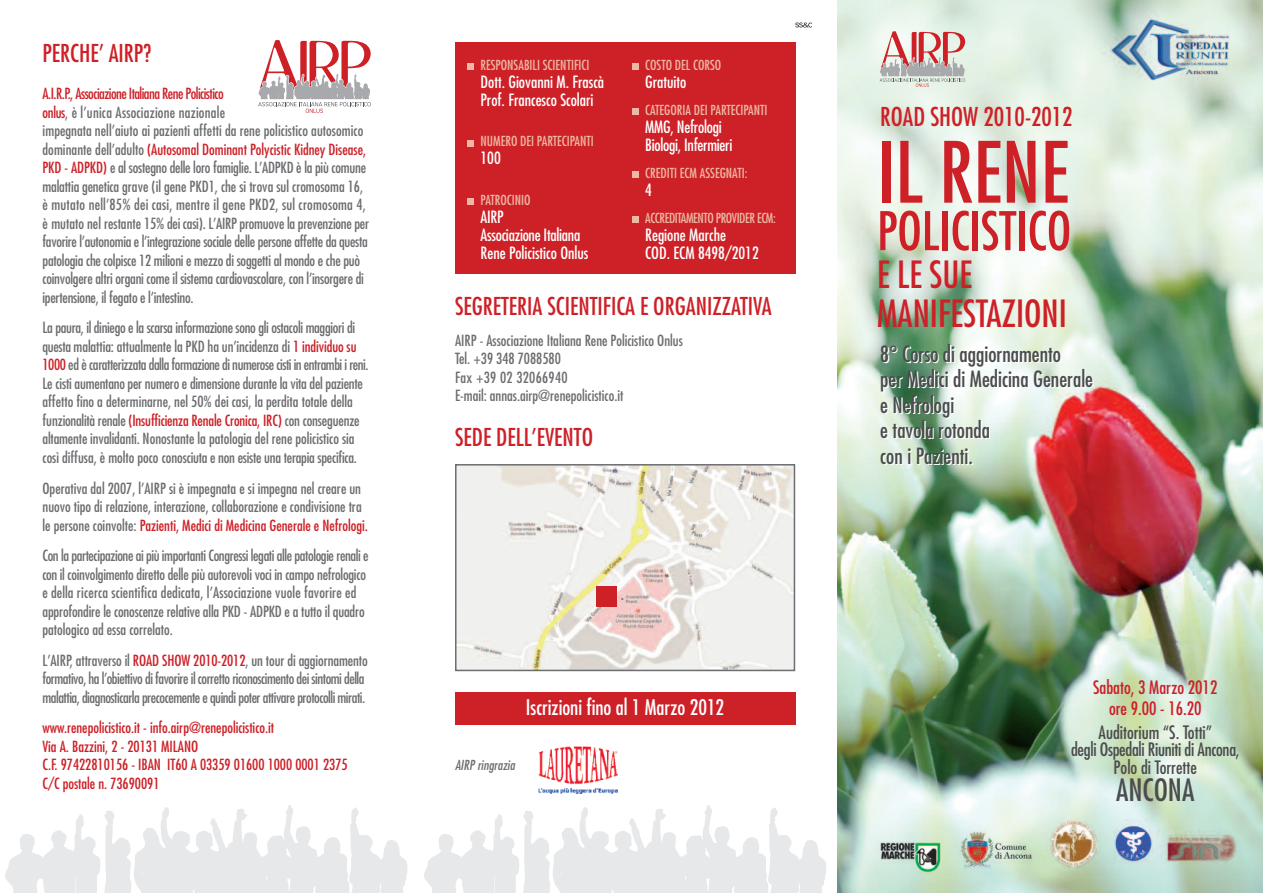
<style>
.page{position:relative;width:1263px;height:893px;background:#fff}
.page>*{position:absolute;margin:0;border:0;box-sizing:border-box;transform-origin:0 0}
.t1{font:condensed 82.05px "Futura LT";color:#cd2027}
.t2{font:condensed 51.75px "Futura LT";color:#cd2027}
.t3{font:condensed 36.45px/38.2px "Futura LT";color:#cd2027}
.t4{font:condensed 30px "Futura LT";color:#4b4c4d}
.t5{font:condensed 25.35px "Futura LT";color:#cd2027}
.t6{font:condensed 24px "Futura LT";color:#cd2027}
.t7{font:condensed 21.75px/25.5px "Futura LT";color:#4b4c4d}
.t8{font:condensed 21px "Futura LT";color:#fff}
.t9{font:condensed 18px/17.2px "Futura LT";letter-spacing:-.015em;color:#4b4c4d;text-align:center}
.t10{font:condensed 18px/21px "Futura LT";color:#cd2027;text-align:center}
.t11{font:condensed 16.5px/18px "Futura LT";color:#fff}
.t12{font:condensed 15px/18.6px "Futura LT";letter-spacing:-.01em;color:#6c6d70}
.t13{font:condensed 15px/18.6px "Futura LT";letter-spacing:-.03em;color:#6c6d70}
.t14{font:condensed 15px/18.5px "Futura LT";color:#cd2027}
.t15{font:condensed 13.5px "Futura LT";color:#eeb8a4}
.t16{font:condensed 13.5px "Futura LT";letter-spacing:-.03em;color:#eeb8a4}
.t17{font:italic condensed 13.5px "Futura LT";color:#6c6d70}
.s1{color:#cd2027}
</style>
<div class="page">
<svg style="left:795px;top:23px;width:17px;height:5px"></svg>
<svg style="left:5px;top:805px;width:402px;height:88px"></svg>
<svg style="left:424px;top:805px;width:402px;height:88px"></svg>
<img style="left:838px;top:0;width:425px;height:893px">
<svg style="left:880px;top:31px;width:85px;height:56px;background:#d3b6b3"></svg>
<img style="left:539px;top:747px;width:78px;height:47px">
<svg style="left:258px;top:40px;width:113px;height:73px"></svg>
<div style="left:455px;top:43px;width:340px;height:231px;background:#cd2027"></div>
<div style="left:468px;top:63px;width:6px;height:7px;background:#eeb8a4"></div>
<div style="left:468px;top:198px;width:6px;height:7px;background:#eeb8a4"></div>
<div style="left:632px;top:63px;width:7px;height:7px;background:#eeb8a4"></div>
<div style="left:632px;top:171px;width:7px;height:7px;background:#eeb8a4"></div>
<div style="left:632px;top:108px;width:7px;height:7px;background:#eeb8a4"></div>
<svg style="left:468px;top:140px;width:6px;height:6px"></svg>
<div style="left:632px;top:216px;width:7px;height:7px;background:#eeb8a4"></div>
<img style="left:458px;top:467px;width:334px;height:201px">
<div style="left:455px;top:464px;width:340px;height:207px;border:2px solid #6c6d70"></div>
<div style="left:596px;top:587px;width:21px;height:20px;background:#cd2027"></div>
<div style="left:455px;top:692px;width:340px;height:33px;background:#cd2027"></div>
<h3 class="t6" style="left:43px;top:43px;width:110px">PERCHE’ AIRP?</h3>
<p class="t12" style="left:43px;top:85px;width:328px"><span class="s1">A.I.R.P., Associazione Italiana Rene Policistico<br>onlus</span>, è l’unica Associazione nazionale<br>impegnata nell’aiuto ai pazienti affetti da rene policistico autosomico dominante dell’adulto <span class="s1">(Autosomal Dominant Polycistic Kidney Disease, PKD - ADPKD)</span> e al sostegno delle loro famiglie. L’ADPKD è la più comune malattia genetica grave (il gene PKD1, che si trova sul cromosoma 16, è mutato nell’85% dei casi, mentre il gene PKD2, sul cromosoma 4, è mutato nel restante 15% dei casi). L’AIRP promuove la prevenzione per favorire l’autonomia e l’integrazione sociale delle persone affette da questa patologia che colpisce 12 milioni e mezzo di soggetti al mondo e che può coinvolgere altri organi come il sistema cardiovascolare, con l’insorgere di ipertensione, il fegato e l’intestino.</p>
<p class="t12" style="left:43px;top:319px;width:327px">La paura, il diniego e la scarsa informazione sono gli ostacoli maggiori di questa malattia: attualmente la PKD ha un’incidenza di <span class="s1">1 individuo su 1000</span> ed è caratterizzata dalla formazione di numerose cisti in entrambi i reni.<br>Le cisti aumentano per numero e dimensione durante la vita del paziente affetto fino a determinarne, nel 50% dei casi, la perdita totale della funzionalità renale <span class="s1">(Insufficienza Renale Cronica, IRC)</span> con conseguenze altamente invalidanti. Nonostante la patologia del rene policistico sia così diffusa, è molto poco conosciuta e non esiste una terapia specifica.</p>
<p class="t12" style="left:43px;top:480px;width:327px">Operativa dal 2007, l’AIRP si è impegnata e si impegna nel creare un nuovo tipo di relazione, interazione, collaborazione e condivisione tra le persone coinvolte: <span class="s1">Pazienti, Medici di Medicina Generale e Nefrologi.</span></p>
<p class="t12" style="left:43px;top:547px;width:328px">Con la partecipazione ai più importanti Congressi legati alle patologie renali e con il coinvolgimento diretto delle più autorevoli voci in campo nefrologico e della ricerca scientifica dedicata, l’Associazione vuole favorire ed approfondire le conoscenze relative alla PKD - ADPKD e a tutto il quadro patologico ad essa correlato.</p>
<p class="t13" style="left:43px;top:652px;width:327px">L’AIRP, attraverso il <span class="s1">ROAD SHOW 2010-2012</span>, un tour di aggiornamento formativo, ha l’obiettivo di favorire il corretto riconoscimento dei sintomi della malattia, diagnosticarla precocemente e quindi poter attivare protocolli mirati.</p>
<p class="t14" style="left:43px;top:719px;width:307px">www.renepolicistico.it - info.airp@renepolicistico.it<br>Via A. Bazzini, 2 - 20131 MILANO<br>C.F. 97422810156 - IBAN IT60 A 03359 01600 1000 0001 2375<br>C/C postale n. 73690091</p>
<p class="t15" style="left:480px;top:58px;width:111px">RESPONSABILI SCIENTIFICI</p>
<p class="t11" style="left:480px;top:74px;width:125px">Dott. Giovanni M. Frascà<br>Prof. Francesco Scolari</p>
<p class="t15" style="left:480px;top:135px;width:115px">NUMERO DEI PARTECIPANTI</p>
<p class="t11" style="left:480px;top:150px;width:22px">100</p>
<p class="t15" style="left:480px;top:193px;width:52px">PATROCINIO</p>
<p class="t11" style="left:480px;top:209px;width:109px">AIRP<br>Associazione Italiana<br>Rene Policistico Onlus</p>
<p class="t15" style="left:645px;top:58px;width:78px">COSTO DEL CORSO</p>
<p class="t11" style="left:645px;top:74px;width:43px">Gratuito</p>
<p class="t15" style="left:645px;top:103px;width:124px">CATEGORIA DEI PARTECIPANTI</p>
<p class="t11" style="left:645px;top:119px;width:89px">MMG, Nefrologi<br>Biologi, Infermieri</p>
<p class="t15" style="left:645px;top:166px;width:104px">CREDITI ECM ASSEGNATI:</p>
<p class="t11" style="left:645px;top:182px;width:8px">4</p>
<p class="t16" style="left:645px;top:211px;width:132px">ACCREDITAMENTO PROVIDER ECM:</p>
<p class="t11" style="left:645px;top:227px;width:115px">Regione Marche<br>COD. ECM 8498/2012</p>
<h3 class="t6" style="left:455px;top:295px;width:318px">SEGRETERIA SCIENTIFICA E ORGANIZZATIVA</h3>
<p class="t12" style="left:455px;top:332px;width:229px">AIRP - Associazione Italiana Rene Policistico Onlus Tel. +39 348 7088580<br>Fax +39 02 32066940<br>E-mail: annas.airp@renepolicistico.it</p>
<h3 class="t6" style="left:455px;top:426px;width:140px">SEDE DELL’EVENTO</h3>
<h3 class="t8" style="left:526px;top:698px;width:200px">Iscrizioni fino al 1 Marzo 2012</h3>
<p class="t17" style="left:455px;top:759px;width:61px">AIRP ringrazia</p>
<h3 class="t5" style="left:880px;top:105px;width:194px">ROAD SHOW 2010-2012</h3>
<h1 class="t1" style="left:877px;top:135px;width:193px">IL RENE</h1>
<h2 class="t2" style="left:877px;top:207px;width:196px">POLICISTICO</h2>
<h3 class="t3" style="left:877px;top:258px;width:191px">E LE SUE<br>MANIFESTAZIONI</h3>
<h3 class="t7" style="left:880px;top:342px;width:214px">8° Corso di aggiornamento<br>per Medici di Medicina Generale e Nefrologi<br>e tavola rotonda<br>con i Pazienti.</h3>
<p class="t10" style="left:1093px;top:678px;width:126px">Sabato, 3 Marzo 2012 ore 9.00 - 16.20</p>
<p class="t9" style="left:1071px;top:725px;width:170px">Auditorium “S. Totti”<br>degli Ospedali Riuniti di Ancona,<br>Polo di Torrette</p>
<h3 class="t4" style="left:1116px;top:776px;width:80px">ANCONA</h3>
</div>
